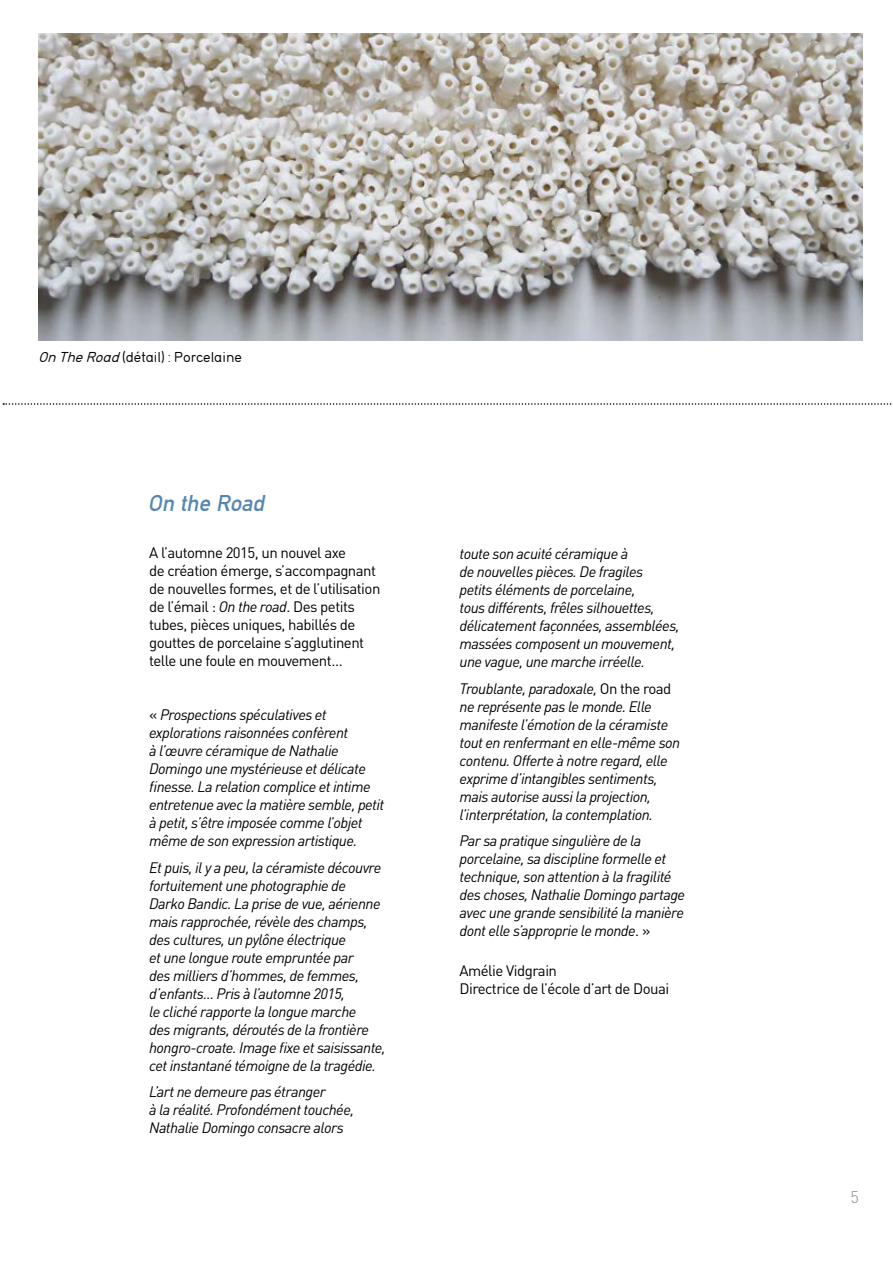
<style>
.page{position:relative;width:893px;height:1263px;background:#fff}
.page>*{position:absolute;margin:0;border:0;box-sizing:border-box;transform-origin:0 0}
.t1{font:italic 24px "DIN Mittel EF";letter-spacing:.005em;color:#5787b1}
.t2{font:300 16.5px "DIN";color:#878787}
.t3{font:italic 15px/18px "DIN";letter-spacing:-.035em;color:#000}
.t4{font:15px/18px "DIN";letter-spacing:-.035em;color:#000}
.t5{font:13.5px "DIN17 SB";color:#000}
.s1{font-style:italic}
.s2{font-style:normal}
</style>
<div class="page">
<svg style="left:3px;top:403px;width:890px;height:2px"></svg>
<img style="left:39px;top:33px;width:823px;height:307px">
<p class="t5" style="left:39px;top:349px;width:205px"><span class="s1">On TheRoad</span>(détail) : Porcelaine</p>
<h1 class="t1" style="left:149px;top:490px;width:118px">On the Road</h1>
<p class="t4" style="left:149px;top:543px;width:233px">A l’automne 2015, un nouvel axe<br>de création émerge, s’accompagnant de nouvelles formes, et de l’utilisation de l’émail : <span class="s1">On the road</span>. Des petits tubes, pièces uniques, habillés de gouttes de porcelaine s’agglutinent telle une foule en mouvement…</p>
<p class="t3" style="left:149px;top:706px;width:237px"><span class="s2">«</span> Prospections spéculatives et explorations raisonnées confèrent<br>à l’œuvre céramique de Nathalie Domingo une mystérieuse et délicate finesse. La relation complice et intime entretenue avec la matière semble, petit à petit, s’être imposée comme l’objet même de son expression artistique.</p>
<p class="t3" style="left:149px;top:858px;width:238px">Et puis, il y a peu, la céramiste découvre fortuitement une photographie de Darko Bandic. La prise de vue, aérienne mais rapprochée, révèle des champs, des cultures, un pylône électrique<br>et une longue route empruntée par<br>des milliers d’hommes, de femmes, d’enfants… Pris à l’automne 2015,<br>le cliché rapporte la longue marche<br>des migrants, déroutés de la frontière hongro-croate. Image fixe et saisissante, cet instantané témoigne de la tragédie.</p>
<p class="t3" style="left:149px;top:1083px;width:207px">L’art ne demeure pas étranger<br>à la réalité. Profondément touchée,<br>Nathalie Domingo consacre alors</p>
<p class="t3" style="left:460px;top:545px;width:222px">toute son acuité céramique à<br>de nouvelles pièces. De fragiles petits éléments de porcelaine,<br>tous différents, frêles silhouettes, délicatement façonnées, assemblées, massées composent un mouvement, une vague, une marche irréelle.</p>
<p class="t3" style="left:460px;top:679px;width:222px">Troublante, paradoxale, <span class="s2">On the road </span>ne représente pas le monde. Elle manifeste l’émotion de la céramiste tout en renfermant en elle-même son contenu. Offerte à notre regard, elle exprime d’intangibles sentiments, mais autorise aussi la projection, l’interprétation, la contemplation.</p>
<p class="t3" style="left:460px;top:832px;width:227px">Par sa pratique singulière de la porcelaine, sa discipline formelle et technique, son attention à la fragilité des choses, Nathalie Domingo partage avec une grande sensibilité la manière dont elle s’approprie le monde<span class="s2">. »</span></p>
<p class="t4" style="left:460px;top:961px;width:211px">Amélie Vidgrain<br>Directrice de l’école d’art de Douai</p>
<p class="t2" style="left:850px;top:1187px;width:10px">5</p>
</div>
